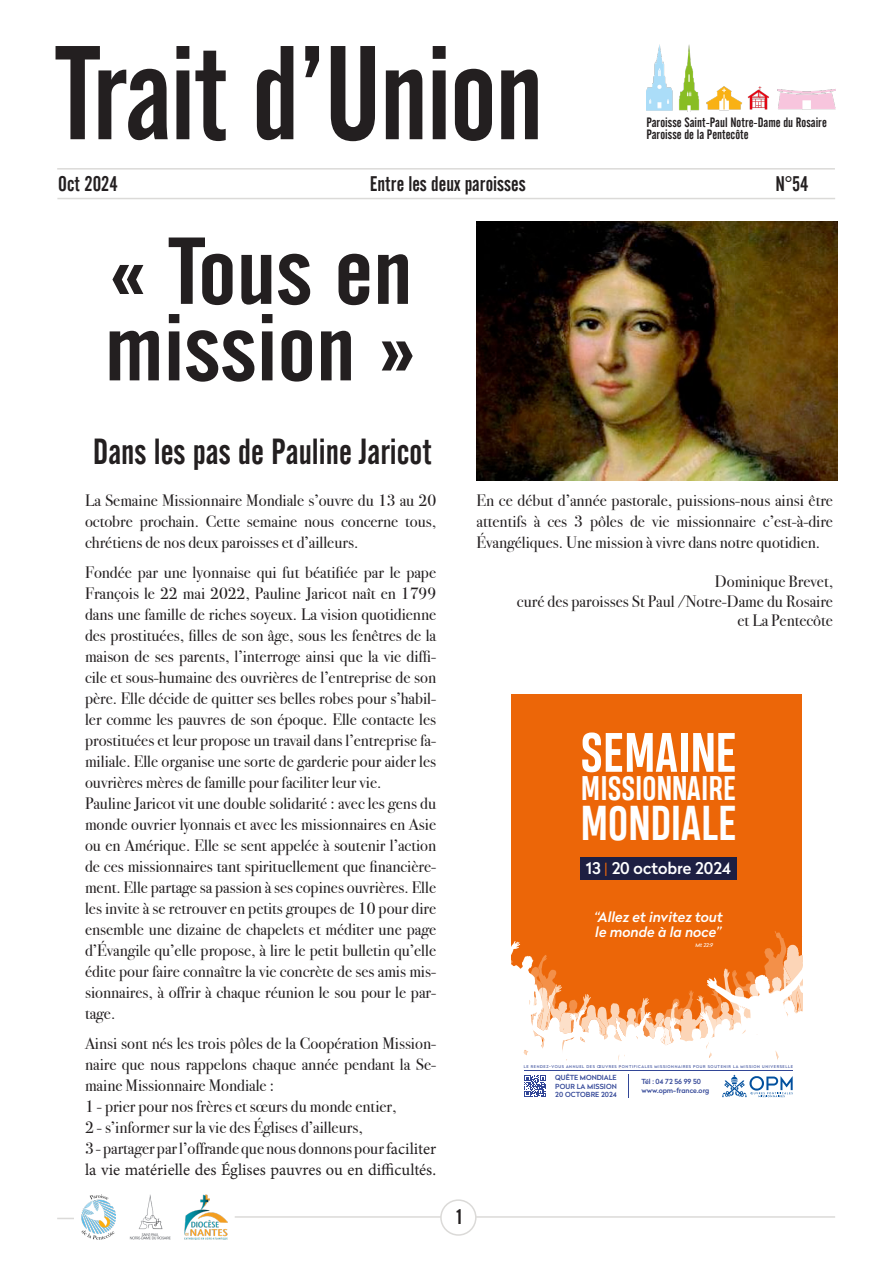
<style>
.page{position:relative;width:893px;height:1263px;background:#fff}
.page>*{position:absolute;margin:0;border:0;box-sizing:border-box;transform-origin:0 0}
.t1{font:132px "Alternate Gothic No 2 BT";letter-spacing:-.015em;color:#231f20}
.t2{font:93.9px/76.5px "Alternate Gothic No 2 BT";color:#231f20;scale:1.15 1}
.t3{font:700 52.2px "Heading Pro Trial";color:#fff}
.t4{font:700 45.6px "Heading Pro Trial";color:#fff}
.t5{font:36px "Alternate Gothic No 2 BT";color:#231f20}
.t6{font:700 31.95px "Heading Pro Trial";color:#fff}
.t7{font:21px "Alternate Gothic No 2 BT";color:#231f20}
.t8{font:16.5px/21px "Bodoni Svty Two ITCTT";color:#231f20;text-align:justify}
.t9{font:16.5px/21px "Minion Pro";color:#231f20}
.t10{font:500 16.2px "Radikal";color:#fff}
.t11{font:italic 500 13.95px/14.4px "Radikal";color:#fff}
.t12{font:13.5px "Alternate Gothic No 2 BT";color:#231f20}
.t13{font:500 7.05px/8.4px "Radikal";color:#324697;text-align:justify}
.t14{font:italic 5.25px "Radikal";color:#fff}
.t15{font:3.9px "Radikal";letter-spacing:.16em;color:#324697}
.s1{font-family:"Bodoni Svty Two ITCTT"}
.s2{font-weight:300;color:#ec6608}
</style>
<div class="page">
<hr style="left:57px;top:168px;width:778px;height:2px;background:#dbdad8">
<hr style="left:57px;top:198px;width:778px;height:1px;background:#dbdad8">
<hr style="left:235px;top:1216px;width:600px;height:2px;background:#dbdad8">
<svg style="left:57px;top:1218px;width:17px;height:1px"></svg>
<div style="left:441px;top:1200px;width:35px;height:35px;background:#fff;border-radius:50%"></div>
<div style="left:440px;top:1199px;width:37px;height:37px;border:2px solid #dbdad8;border-radius:50%"></div>
<img style="left:129px;top:1194px;width:42px;height:46px">
<img style="left:81px;top:1194px;width:35px;height:46px">
<img style="left:646px;top:44px;width:189px;height:68px">
<img style="left:477px;top:221px;width:360px;height:259px">
<div style="left:511px;top:694px;width:291px;height:378px;background:#ec6608"></div>
<div style="left:580px;top:857px;width:156px;height:23px;background:#1d1f42"></div>
<svg style="left:511px;top:931px;width:291px;height:167px"></svg>
<hr style="left:524px;top:1070px;width:269px;height:1px;background:#324697">
<img style="left:184px;top:1194px;width:44px;height:46px">
<p class="t1" style="left:56px;top:20px;width:489px">Trait d’Union</p>
<p class="t7" style="left:58px;top:172px;width:61px">Oct 2024</p>
<p class="t7" style="left:370px;top:172px;width:158px">Entre les deux paroisses</p>
<p class="t7" style="left:776px;top:173px;width:34px">N°54</p>
<p class="t12" style="left:646px;top:115px;width:182px">Paroisse Saint-Paul Notre-Dame du Rosaire</p>
<p class="t12" style="left:646px;top:127px;width:104px">Paroisse de la Pentecôte</p>
<p class="t2" style="left:105px;top:234px;width:273px">« Tous en mission »</p>
<p class="t5" style="left:93px;top:431px;width:341px">Dans les pas de Pauline Jaricot</p>
<p class="t8" style="left:85px;top:488px;width:353px">La Semaine Missionnaire Mondiale s’ouvre du 13 au 20 octobre prochain. Cette semaine nous concerne tous, chrétiens de nos deux paroisses et d’ailleurs.</p>
<p class="t8" style="left:85px;top:560px;width:353px">Fondée par une lyonnaise qui fut béatifiée par le pape François le 22 mai 2022, Pauline Jaricot naît en 1799 dans une famille de riches soyeux. La vision quotidienne des prostituées, filles de son âge, sous les fenêtres de la maison de ses parents, l’interroge ainsi que la vie diffi&shy;cile et sous-humaine des ouvrières de l’entreprise de son père. Elle décide de quitter ses belles robes pour s’habil&shy;ler comme les pauvres de son époque. Elle contacte les prostituées et leur propose un travail dans l’entreprise fa&shy;miliale. Elle organise une sorte de garderie pour aider les ouvrières mères de famille pour faciliter leur vie.</p>
<p class="t8" style="left:85px;top:791px;width:353px">Pauline Jaricot vit une double solidarité : avec les gens du monde ouvrier lyonnais et avec les missionnaires en Asie ou en Amérique. Elle se sent appelée à soutenir l’action de ces missionnaires tant spirituellement que financière&shy;ment. Elle partage sa passion à ses copines ouvrières. Elle les invite à se retrouver en petits groupes de 10 pour dire ensemble une dizaine de chapelets et méditer une page d’Évangile qu’elle propose, à lire le petit bulletin qu’elle édite pour faire connaître la vie concrète de ses amis mis&shy;sionnaires, à offrir à chaque réunion le sou pour le par&shy;tage.</p>
<p class="t8" style="left:85px;top:1031px;width:353px">Ainsi sont nés les trois pôles de la Coopération Mission&shy;naire que nous rappelons chaque année pendant la Se&shy;maine Missionnaire Mondiale :</p>
<p class="t8" style="left:85px;top:1094px;width:313px">1 - prier pour nos frères et sœurs du monde entier,</p>
<p class="t8" style="left:85px;top:1115px;width:279px">2 - s’informer sur la vie des Églises d’ailleurs,</p>
<p class="t9" style="left:85px;top:1138px;width:353px"><span class="s1">3 - partager par l’offrande que nous donnons pour</span> faciliter la vie matérielle des Églises pauvres ou en difficultés.</p>
<p class="t8" style="left:477px;top:489px;width:358px">En ce début d’année pastorale, puissions-nous ainsi être attentifs à ces 3 pôles de vie missionnaire c’est-à-dire Évangéliques. Une mission à vivre dans notre quotidien.</p>
<p class="t8" style="left:715px;top:570px;width:120px">Dominique Brevet,</p>
<p class="t8" style="left:517px;top:589px;width:318px">curé des paroisses St Paul /Notre-Dame du Rosaire</p>
<p class="t8" style="left:737px;top:609px;width:97px">et La Pentecôte</p>
<p class="t3" style="left:580px;top:721px;width:157px">SEMAINE</p>
<p class="t6" style="left:581px;top:769px;width:156px">MISSIONNAIRE</p>
<p class="t4" style="left:580px;top:795px;width:157px">MONDIALE</p>
<p class="t10" style="left:586px;top:857px;width:147px">13 <span class="s2">|</span> 20 octobre 2024</p>
<p class="t11" style="left:594px;top:909px;width:130px">“Allez et invitez tout le monde à la noce”</p>
<p class="t14" style="left:695px;top:941px;width:19px">Mt 22:9</p>
<p class="t7" style="left:457px;top:1205px;width:7px">1</p>
<p class="t15" style="left:524px;top:1063px;width:271px">LE RENDEZ-VOUS ANNUEL DES ŒUVRES PONTIFICALES MISSIONNAIRES POUR SOUTENIR LA MISSION UNIVERSELLE</p>
<p class="t13" style="left:555px;top:1073px;width:63px">QUÊTE MONDIALE POUR LA MISSION 20 OCTOBRE 2024</p>
<p class="t13" style="left:641px;top:1077px;width:69px">Tél : 04 72 56 99 50 www.opm-france.org</p>
</div>
